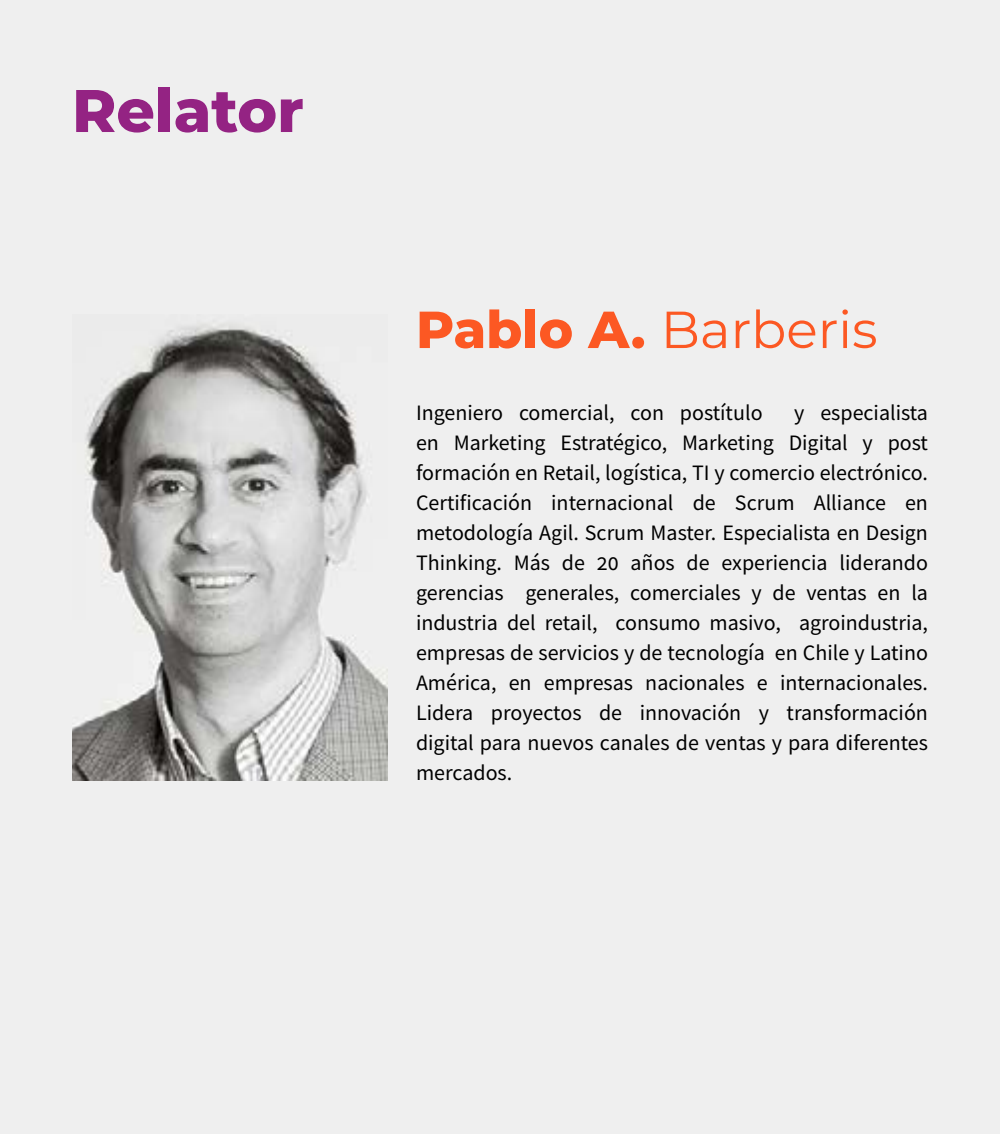
<style>
.page{position:relative;width:1000px;height:1134px;background:#efefef}
.page>*{position:absolute;margin:0;border:0;box-sizing:border-box;transform-origin:0 0}
.t1{font:800 60px "Montserrat";color:#942383}
.t2{font:52px "Montserrat";color:#fc5823}
.t3{font:22px/30px "Source Sans Pro";color:#000;text-align:justify}
.s1{font-weight:800}
</style>
<div class="page">
<img style="left:72px;top:321px;width:315px;height:459px">
<h1 class="t1" style="left:72px;top:67px;width:233px">Relator</h1>
<h2 class="t2" style="left:416px;top:294px;width:463px"><span class="s1">Pablo A.</span> Barberis</h2>
<p class="t3" style="left:416px;top:398px;width:348px">Ingeniero comercial, con postítulo</p>
<p class="t3" style="left:416px;top:398px;width:514px;text-indent:378px">y especialista en Marketing Estratégico, Marketing Digital y post formación en Retail, logística, TI y comercio electrónico.<br>Certificación internacional de Scrum Alliance en metodología Agil. Scrum Master. Especialista en Design Thinking. Más de 20 años de experiencia liderando gerencias generales, comerciales y de ventas en la industria del retail, consumo masivo, agroindustria, empresas de servicios y de tecnología en Chile y Latino América, en empresas nacionales e internacionales.<br>Lidera proyectos de innovación y transformación digital para nuevos canales de ventas y para diferentes mercados.</p>
</div>
